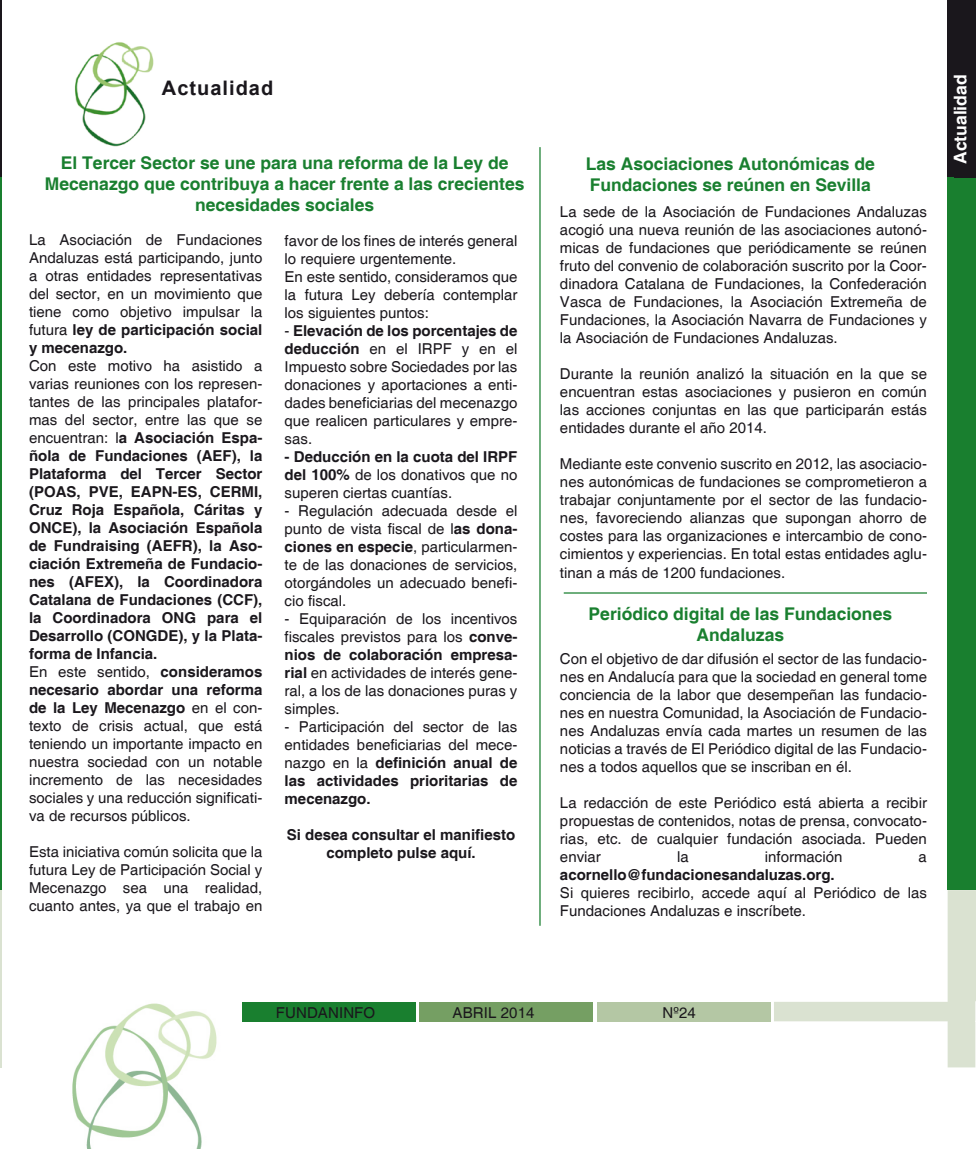
<style>
.page{position:relative;width:976px;height:1149px;background:#fff}
.page>*{position:absolute;margin:0;border:0;box-sizing:border-box;transform-origin:0 0}
.t1{font:700 20px "Arial";letter-spacing:.05em;color:#1a171c}
.t2{font:700 17.5px/21px "Helvetica";color:#197f2f;text-align:center}
.t3{font:700 17.5px "Arial";letter-spacing:.01em;color:#fff}
.t4{font:700 17.5px "Helvetica";color:#fff}
.t5{font:15px/18px "Helvetica";color:#1a171c;text-align:justify}
.t6{font:700 15px/18px "Helvetica";color:#1a171c;text-align:center}
.s1{font-weight:700}
.s2{font-weight:400}
</style>
<div class="page">
<hr style="left:0;top:0;width:1px;height:177px;background:#1a171c">
<hr style="left:0;top:177px;width:1px;height:712px;background:#197f2f">
<div style="left:947px;top:0;width:29px;height:177px;background:#1a171c"></div>
<div style="left:947px;top:177px;width:29px;height:712px;background:#197f2f"></div>
<hr style="left:0;top:889px;width:1px;height:178px;background:#dae2d1">
<div style="left:597px;top:1001px;width:173px;height:19px;background:#b4c7a4"></div>
<div style="left:419px;top:1001px;width:174px;height:19px;background:#759f63"></div>
<div style="left:242px;top:1001px;width:174px;height:19px;background:#197f2f"></div>
<svg style="left:774px;top:889px;width:202px;height:178px"></svg>
<img style="left:75px;top:42px;width:79px;height:105px">
<hr style="left:539px;top:147px;width:1px;height:778px;background:#197f2f">
<img style="left:72px;top:1003px;width:145px;height:145px">
<hr style="left:564px;top:592px;width:363px;height:1px;background:#197f2f">
<p class="t3" style="left:951px;top:163px;width:92px;rotate:-90deg">Actualidad</p>
<h1 class="t1" style="left:162px;top:75px;width:113px">Actualidad</h1>
<p class="t4" style="left:949px;top:164px;width:91px;rotate:-90deg">Actualidad</p>
<p class="t2" style="left:45px;top:153px;width:481px">El Tercer Sector se une para una reforma de la Ley de<br>Mecenazgo que contribuya a hacer frente a las crecientes necesidades sociales</p>
<p class="t2" style="left:586px;top:154px;width:290px;text-align:left">Las Asociaciones Autonómicas de<br>Fundaciones se reúnen en Sevilla</p>
<p class="t5" style="left:560px;top:203px;width:368px">La sede de la Asociación de Fundaciones Andaluzas acogió una nueva reunión de las asociaciones autonó&shy;micas de fundaciones que periódicamente se reúnen fruto del convenio de colaboración suscrito por la Coor&shy;dinadora Catalana de Fundaciones, la Confederación Vasca de Fundaciones, la Asociación Extremeña de Fundaciones, la Asociación Navarra de Fundaciones y la Asociación de Fundaciones Andaluzas.</p>
<p class="t5" style="left:560px;top:365px;width:368px">Durante la reunión analizó la situación en la que se encuentran estas asociaciones y pusieron en común las acciones conjuntas en las que participarán estás entidades durante el año 2014.</p>
<p class="t5" style="left:560px;top:455px;width:368px">Mediante este convenio suscrito en 2012, las asociacio&shy;nes autonómicas de fundaciones se comprometieron a trabajar conjuntamente por el sector de las fundacio&shy;nes, favoreciendo alianzas que supongan ahorro de costes para las organizaciones e intercambio de cono&shy;cimientos y experiencias. En total estas entidades aglu&shy;tinan a más de 1200 fundaciones.</p>
<p class="t2" style="left:588px;top:604px;width:305px">Periódico digital de las Fundaciones<br>Andaluzas</p>
<p class="t5" style="left:560px;top:650px;width:368px">Con el objetivo de dar difusión el sector de las fundacio&shy;nes en Andalucía para que la sociedad en general tome conciencia de la labor que desempeñan las fundacio&shy;nes en nuestra Comunidad, la Asociación de Fundacio&shy;nes Andaluzas envía cada martes un resumen de las noticias a través de El Periódico digital de las Fundacio&shy;nes a todos aquellos que se inscriban en él.</p>
<p class="t5" style="left:560px;top:794px;width:368px">La redacción de este Periódico está abierta a recibir propuestas de contenidos, notas de prensa, convocato&shy;rias, etc. de cualquier fundación asociada. Pueden enviar</p>
<p class="t5" style="left:29px;top:231px;width:235px">La Asociación de Fundaciones Andaluzas está participando, junto a otras entidades representativas del sector, en un movimiento que tiene como objetivo impulsar la futura <span class="s1">ley de participación social y mecenazgo.</span></p>
<p class="t6" style="left:29px;top:357px;width:235px;text-align:left"><span class="s2">Con este motivo ha asistido a varias reuniones con los represen&shy;tantes de las principales platafor&shy;mas del sector, entre las que se encuentran: l</span>a Asociación Espa&shy;ñola de Fundaciones (AEF), la<br>Plataforma del Tercer Sector (POAS, PVE, EAPN-ES, CERMI,<br>Cruz Roja Española, Cáritas y<br>ONCE), la Asociación Española de Fundraising (AEFR), la Aso&shy;ciación Extremeña de Fundacio&shy;nes (AFEX), la Coordinadora<br>Catalana de Fundaciones (CCF), la Coordinadora ONG para el<br>Desarrollo (CONGDE), y la Plata&shy;forma de Infancia.<br><span class="s2">En este sentido,</span> consideramos necesario abordar una reforma de la Ley Mecenazgo <span class="s2">en el con&shy;texto de crisis actual, que está teniendo un importante impacto en nuestra sociedad con un notable incremento de las necesidades sociales y una reducción significati&shy;va de recursos públicos.</span></p>
<p class="t5" style="left:29px;top:843px;width:235px">Esta iniciativa común solicita que la futura Ley de Participación Social y Mecenazgo sea una realidad, cuanto antes, ya que el trabajo en</p>
<p class="t5" style="left:285px;top:232px;width:234px;text-align:left">favor de los fines de interés general lo requiere urgentemente.<br>En este sentido, consideramos que la futura Ley debería contemplar los siguientes puntos:</p>
<p class="t5" style="left:285px;top:322px;width:234px">- <span class="s1">Elevación de los porcentajes de deducción</span> en el IRPF y en el Impuesto sobre Sociedades por las donaciones y aportaciones a enti&shy;dades beneficiarias del mecenazgo que realicen particulares y empre&shy;sas.</p>
<p class="t5" style="left:285px;top:448px;width:234px"><span class="s1">- Deducción en la cuota del IRPF del 100%</span> de los donativos que no superen ciertas cuantías.</p>
<p class="t5" style="left:285px;top:502px;width:234px">- Regulación adecuada desde el punto de vista fiscal de l<span class="s1">as dona&shy;ciones en especie</span>, particularmen&shy;te de las donaciones de servicios, otorgándoles un adecuado benefi&shy;cio fiscal.</p>
<p class="t5" style="left:285px;top:610px;width:234px">- Equiparación de los incentivos fiscales previstos para los <span class="s1">conve&shy;nios de colaboración empresa&shy;rial</span> en actividades de interés gene&shy;ral, a los de las donaciones puras y simples.</p>
<p class="t5" style="left:285px;top:718px;width:234px">- Participación del sector de las entidades beneficiarias del mece&shy;nazgo en la <span class="s1">definición anual de las actividades prioritarias de mecenazgo.</span></p>
<p class="t6" style="left:287px;top:826px;width:230px">Si desea consultar el manifiesto completo pulse aquí.</p>
<p class="t5" style="left:677px;top:848px;width:13px">la</p>
<p class="t5" style="left:765px;top:848px;width:79px">información</p>
<p class="t5" style="left:918px;top:848px;width:10px">a</p>
<p class="t6" style="left:560px;top:866px;width:276px">acornello@fundacionesandaluzas.org.</p>
<p class="t5" style="left:560px;top:884px;width:368px">Si quieres recibirlo, accede aquí al Periódico de las<br>Fundaciones Andaluzas e inscríbete.</p>
<p class="t5" style="left:276px;top:1004px;width:101px">FUNDANINFO</p>
<p class="t5" style="left:452px;top:1004px;width:83px">ABRIL 2014</p>
<p class="t5" style="left:662px;top:1003px;width:35px">Nº24</p>
</div>
